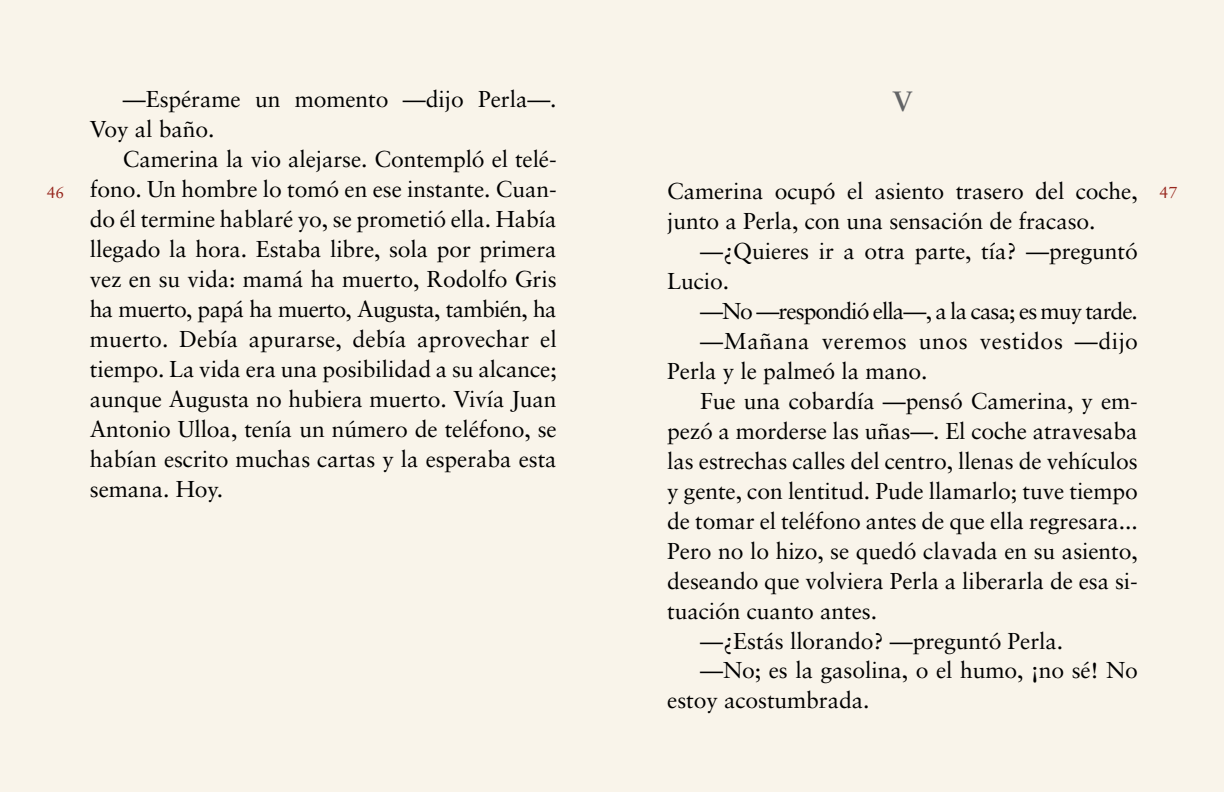
<style>
.page{position:relative;width:1224px;height:792px;background:#fff}
.page>*{position:absolute;margin:0;border:0;box-sizing:border-box;transform-origin:0 0}
.t1{font:700 28px "Sabon";color:#636466}
.t2{font:23px/30px "Sabon";letter-spacing:-.005em;color:#000}
.t3{font:23px "Sabon";letter-spacing:-.04em;color:#000}
.t4{font:23px "Sabon";letter-spacing:.025em;color:#000}
.t5{font:16px "Sabon";color:#97261d}
</style>
<div class="page">
<div style="left:0;top:0;width:612px;height:792px;background:#f9f4ea"></div>
<div style="left:612px;top:0;width:612px;height:792px;background:#f9f4ea"></div>
<p class="t2" style="left:90px;top:84px;width:468px;text-indent:33px">—Espérame un momento —dijo Perla—.<br>Voy al baño.</p>
<p class="t2" style="left:90px;top:144px;width:468px;text-align:justify;text-indent:33px">Camerina la vio alejarse. Contempló el telé&shy;fono. Un hombre lo tomó en ese instante. Cuan&shy;do él termine hablaré yo, se prometió ella. Había llegado la hora. Estaba libre, sola por primera vez en su vida: mamá ha muerto, Rodolfo Gris ha muerto, papá ha muerto, Augusta, también, ha muerto. Debía apurarse, debía aprovechar el tiempo. La vida era una posibilidad a su alcance; aunque Augusta no hubiera muerto. Vivía Juan Antonio Ulloa, tenía un número de teléfono, se habían escrito muchas cartas y la esperaba esta semana. Hoy.</p>
<p class="t1" style="left:892px;top:84px;width:22px">V</p>
<p class="t2" style="left:667px;top:175px;width:472px">Camerina ocupó el asiento trasero del coche, junto a Perla, con una sensación de fracaso.</p>
<p class="t2" style="left:667px;top:235px;width:472px;text-indent:33px">—¿Quieres ir a otra parte, tía? —preguntó<br>Lucio.</p>
<p class="t3" style="left:700px;top:297px;width:439px">—No —respondió ella—, a la casa; es muy tarde.</p>
<p class="t4" style="left:700px;top:327px;width:439px">—Mañana veremos unos vestidos —dijo</p>
<p class="t2" style="left:667px;top:355px;width:262px">Perla y le palmeó la mano.</p>
<p class="t2" style="left:700px;top:385px;width:439px">Fue una cobardía —pensó Camerina, y em-</p>
<p class="t2" style="left:667px;top:415px;width:472px">pezó a morderse las uñas—. El coche atravesaba</p>
<p class="t2" style="left:667px;top:445px;width:472px">las estrechas calles del centro, llenas de vehículos</p>
<p class="t2" style="left:667px;top:475px;width:472px">y gente, con lentitud. Pude llamarlo; tuve tiempo</p>
<p class="t2" style="left:667px;top:505px;width:472px">de tomar el teléfono antes de que ella regresara...</p>
<p class="t2" style="left:667px;top:535px;width:472px">Pero no lo hizo, se quedó clavada en su asiento,</p>
<p class="t2" style="left:667px;top:565px;width:472px">deseando que volviera Perla a liberarla de esa si-</p>
<p class="t2" style="left:667px;top:595px;width:211px">tuación cuanto antes.</p>
<p class="t2" style="left:700px;top:625px;width:365px">—¿Estás llorando? —preguntó Perla.</p>
<p class="t2" style="left:700px;top:655px;width:439px">—No; es la gasolina, o el humo, ¡no sé! No</p>
<p class="t2" style="left:667px;top:685px;width:204px">estoy acostumbrada.</p>
<p class="t5" style="left:47px;top:183px;width:19px">46</p>
<p class="t5" style="left:1160px;top:183px;width:19px">47</p>
</div>
